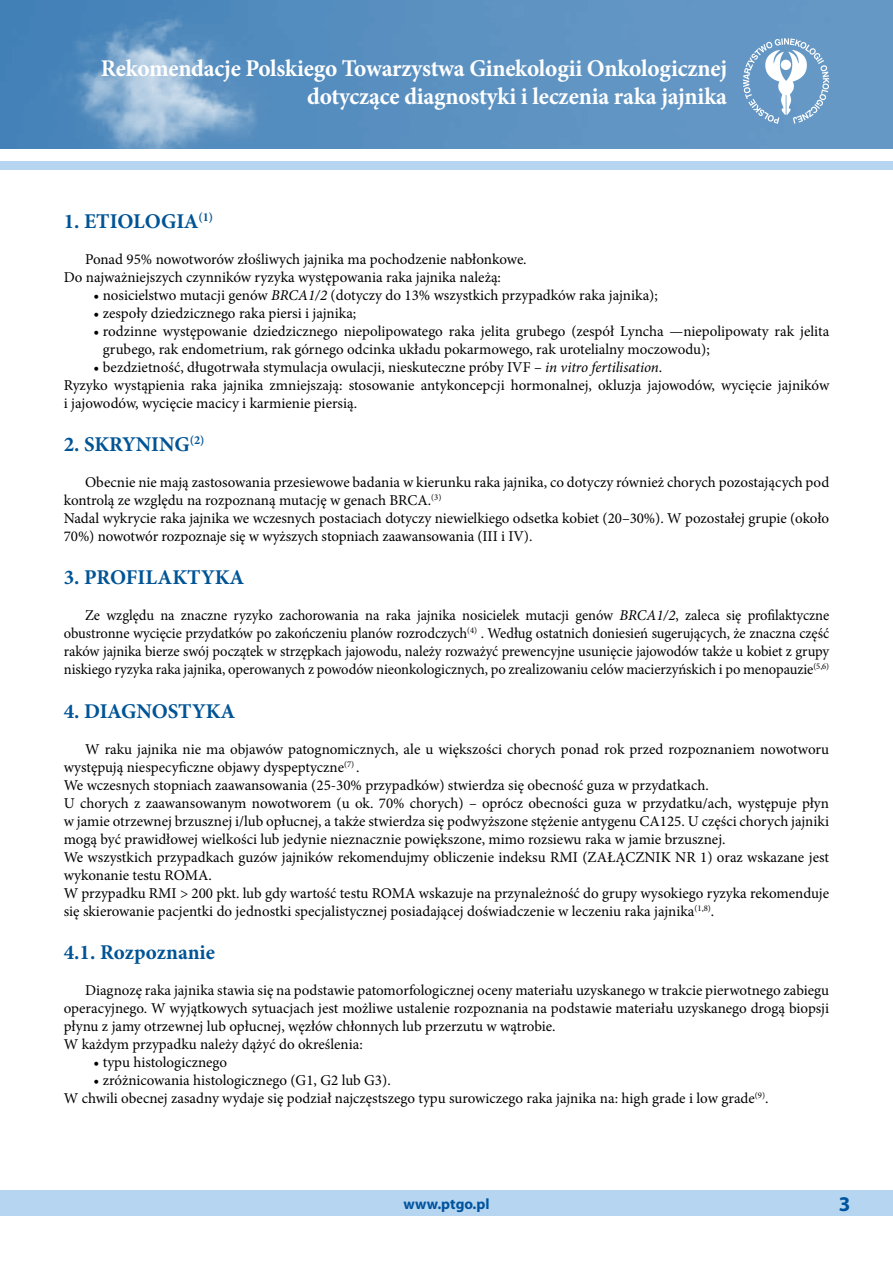
<style>
.page{position:relative;width:893px;height:1263px;background:#fff}
.page>*{position:absolute;margin:0;border:0;box-sizing:border-box;transform-origin:0 0}
.t1{font:700 24px/28.8px "Minion Pro";letter-spacing:-.01em;color:#fff;text-align:right}
.t2{font:700 21px "Minion Pro";color:#005495}
.t3{font:700 21px "Myriad Pro";color:#00549e}
.t4{font:15px/18px "Minion Pro";color:#000}
.t5{font:700 15px "Myriad Pro";color:#00549e}
.s1{font-style:italic}
</style>
<div class="page">
<div style="left:0;top:162px;width:893px;height:8px;background:#b5d5f0"></div>
<img style="left:1px;top:0;width:892px;height:149px">
<img style="left:0;top:0;width:1px;height:149px">
<div style="left:0;top:1191px;width:893px;height:25px;background:#b5d5f0"></div>
<svg style="left:743px;top:38px;width:86px;height:86px"></svg>
<h1 class="t1" style="left:101px;top:53px;width:628px">Rekomendacje Polskiego Towarzystwa Ginekologii Onkologicznej dotyczące diagnostyki i leczenia raka jajnika</h1>
<h2 class="t2" style="left:64px;top:206px;width:151px">1. ETIOLOGIA<sup>(1)</sup></h2>
<p class="t4" style="left:64px;top:250px;width:464px;text-indent:21px">Ponad 95% nowotworów złośliwych jajnika ma pochodzenie nabłonkowe.<br>Do najważniejszych czynników ryzyka występowania raka jajnika należą:</p>
<p class="t4" style="left:94px;top:286px;width:566px">• nosicielstwo mutacji genów <span class="s1">BRCA1/2</span> (dotyczy do 13% wszystkich przypadków raka jajnika);</p>
<p class="t4" style="left:94px;top:304px;width:264px">• zespoły dziedzicznego raka piersi i jajnika;</p>
<p class="t4" style="left:103px;top:322px;width:728px;text-indent:-9px">• rodzinne występowanie dziedzicznego niepolipowatego raka jelita grubego (zespół Lyncha —niepolipowaty rak jelita grubego, rak endometrium, rak górnego odcinka układu pokarmowego, rak urotelialny moczowodu);</p>
<p class="t4" style="left:64px;top:358px;width:767px;text-indent:30px">• bezdzietność, długotrwała stymulacja owulacji, nieskuteczne próby IVF – <span class="s1">in vitro fertilisation</span>.<br>Ryzyko wystąpienia raka jajnika zmniejszają: stosowanie antykoncepcji hormonalnej, okluzja jajowodów, wycięcie jajników i jajowodów, wycięcie macicy i karmienie piersią.</p>
<h2 class="t2" style="left:64px;top:430px;width:142px">2. SKRYNING<sup>(2)</sup></h2>
<p class="t4" style="left:64px;top:473px;width:767px;text-indent:21px">Obecnie nie mają zastosowania przesiewowe badania w kierunku raka jajnika, co dotyczy również chorych pozostających pod kontrolą ze względu na rozpoznaną mutację w genach BRCA.<sup>(3)<br></sup>Nadal wykrycie raka jajnika we wczesnych postaciach dotyczy niewielkiego odsetka kobiet (20–30%). W pozostałej grupie (około 70%) nowotwór rozpoznaje się w wyższych stopniach zaawansowania (III i IV).</p>
<h2 class="t2" style="left:64px;top:563px;width:182px">3. PROFILAKTYKA</h2>
<p class="t4" style="left:64px;top:607px;width:767px;text-align:justify;text-indent:21px">Ze względu na znaczne ryzyko zachorowania na raka jajnika nosicielek mutacji genów <span class="s1">BRCA1/2</span>, zaleca się profilaktyczne obustronne wycięcie przydatków po zakończeniu planów rozrodczych<sup>(4)</sup> . Według ostatnich doniesień sugerujących, że znaczna część raków jajnika bierze swój początek w strzępkach jajowodu, należy rozważyć prewencyjne usunięcie jajowodów także u kobiet z grupy niskiego ryzyka raka jajnika, operowanych z powodów nieonkologicznych, po zrealizowaniu celów macierzyńskich i po menopauzie<sup>(5,6)</sup></p>
<h2 class="t2" style="left:64px;top:696px;width:173px">4. DIAGNOSTYKA</h2>
<p class="t4" style="left:64px;top:740px;width:767px;text-indent:21px">W raku jajnika nie ma objawów patognomicznych, ale u większości chorych ponad rok przed rozpoznaniem nowotworu występują niespecyficzne objawy dyspeptyczne<sup>(7)</sup> .<br>We wczesnych stopniach zaawansowania (25-30% przypadków) stwierdza się obecność guza w przydatkach.<br>U chorych z zaawansowanym nowotworem (u ok. 70% chorych) – oprócz obecności guza w przydatku/ach, występuje płyn w jamie otrzewnej brzusznej i/lub opłucnej, a także stwierdza się podwyższone stężenie antygenu CA125. U części chorych jajniki mogą być prawidłowej wielkości lub jedynie nieznacznie powiększone, mimo rozsiewu raka w jamie brzusznej.<br>We wszystkich przypadkach guzów jajników rekomendujmy obliczenie indeksu RMI (ZAŁĄCZNIK NR 1) oraz wskazane jest wykonanie testu ROMA.<br>W przypadku RMI &gt; 200 pkt. lub gdy wartość testu ROMA wskazuje na przynależność do grupy wysokiego ryzyka rekomenduje się skierowanie pacjentki do jednostki specjalistycznej posiadającej doświadczenie w leczeniu raka jajnika<sup>(1,8)</sup>.</p>
<h2 class="t2" style="left:64px;top:937px;width:153px">4.1. Rozpoznanie</h2>
<p class="t4" style="left:64px;top:981px;width:767px;text-indent:21px">Diagnozę raka jajnika stawia się na podstawie patomorfologicznej oceny materiału uzyskanego w trakcie pierwotnego zabiegu operacyjnego. W wyjątkowych sytuacjach jest możliwe ustalenie rozpoznania na podstawie materiału uzyskanego drogą biopsji płynu z jamy otrzewnej lub opłucnej, węzłów chłonnych lub przerzutu w wątrobie.<br>W każdym przypadku należy dążyć do określenia:</p>
<p class="t4" style="left:94px;top:1053px;width:135px">• typu histologicznego</p>
<p class="t4" style="left:64px;top:1071px;width:706px;text-indent:30px">• zróżnicowania histologicznego (G1, G2 lub G3).<br>W chwili obecnej zasadny wydaje się podział najczęstszego typu surowiczego raka jajnika na: high grade i low grade<sup>(9)</sup>.</p>
<p class="t5" style="left:403px;top:1194px;width:88px">www.ptgo.pl</p>
<h2 class="t3" style="left:839px;top:1190px;width:13px">3</h2>
</div>
